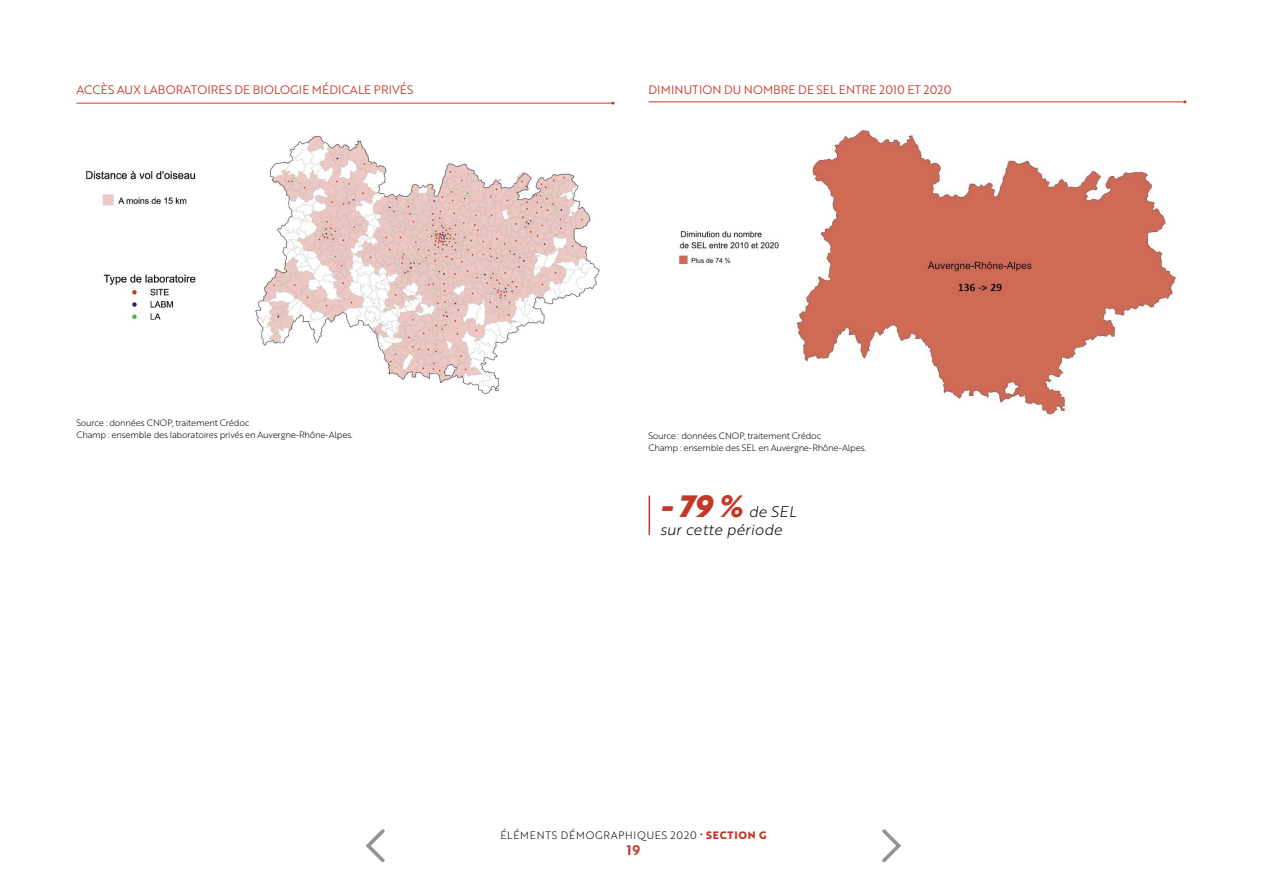
<style>
.page{position:relative;width:1263px;height:893px;background:#fff}
.page>*{position:absolute;margin:0;border:0;box-sizing:border-box;transform-origin:0 0}
.t1{font:15px/18px "Brother 1816 Light Italic";color:#000}
.t2{font:13.5px "Brother 1816 Bold";color:#c33826}
.t3{font:12px "Brother 1816 Book";letter-spacing:.01em;color:#c33826}
.t4{font:10.5px "Brother 1816 Light";letter-spacing:.07em;color:#000}
.t5{font:9px/12px "Brother 1816 Light";letter-spacing:-.03em;color:#000}
.s1{font-family:"Brother 1816 Black Italic";font-size:30px;color:#c33826}
.s2{font-family:"Brother 1816 Extra";font-weight:700;color:#c33826}
</style>
<div class="page">
<svg style="left:365px;top:829px;width:20px;height:34px"></svg>
<svg style="left:882px;top:829px;width:19px;height:34px"></svg>
<hr style="left:77px;top:103px;width:536px;height:1px;background:#c33826">
<img style="left:86px;top:135px;width:514px;height:259px">
<hr style="left:648px;top:101px;width:537px;height:1px;background:#c33826">
<img style="left:677px;top:128px;width:499px;height:287px">
<hr style="left:648px;top:496px;width:2px;height:39px;background:#c33826">
<h3 class="t3" style="left:77px;top:81px;width:338px">ACCÈS AUX LABORATOIRES DE BIOLOGIE MÉDICALE PRIVÉS</h3>
<h3 class="t3" style="left:648px;top:81px;width:304px">DIMINUTION DU NOMBRE DE SEL ENTRE 2010 ET 2020</h3>
<p class="t5" style="left:77px;top:417px;width:278px">Source : données CNOP, traitement Crédoc<br>Champ : ensemble des laboratoires privés en Auvergne-Rhône-Alpes.</p>
<p class="t5" style="left:648px;top:429px;width:219px">Source : données CNOP, traitement Crédoc<br>Champ : ensemble des SEL en Auvergne-Rhône-Alpes.</p>
<h1 class="t1" style="left:660px;top:502px;width:138px"><span class="s1">- 79 %</span> de SEL sur cette période</h1>
<p class="t4" style="left:500px;top:827px;width:268px">ÉLÉMENTS DÉMOGRAPHIQUES 2020 • <span class="s2">SECTION G</span></p>
<h2 class="t2" style="left:627px;top:840px;width:15px">19</h2>
</div>
